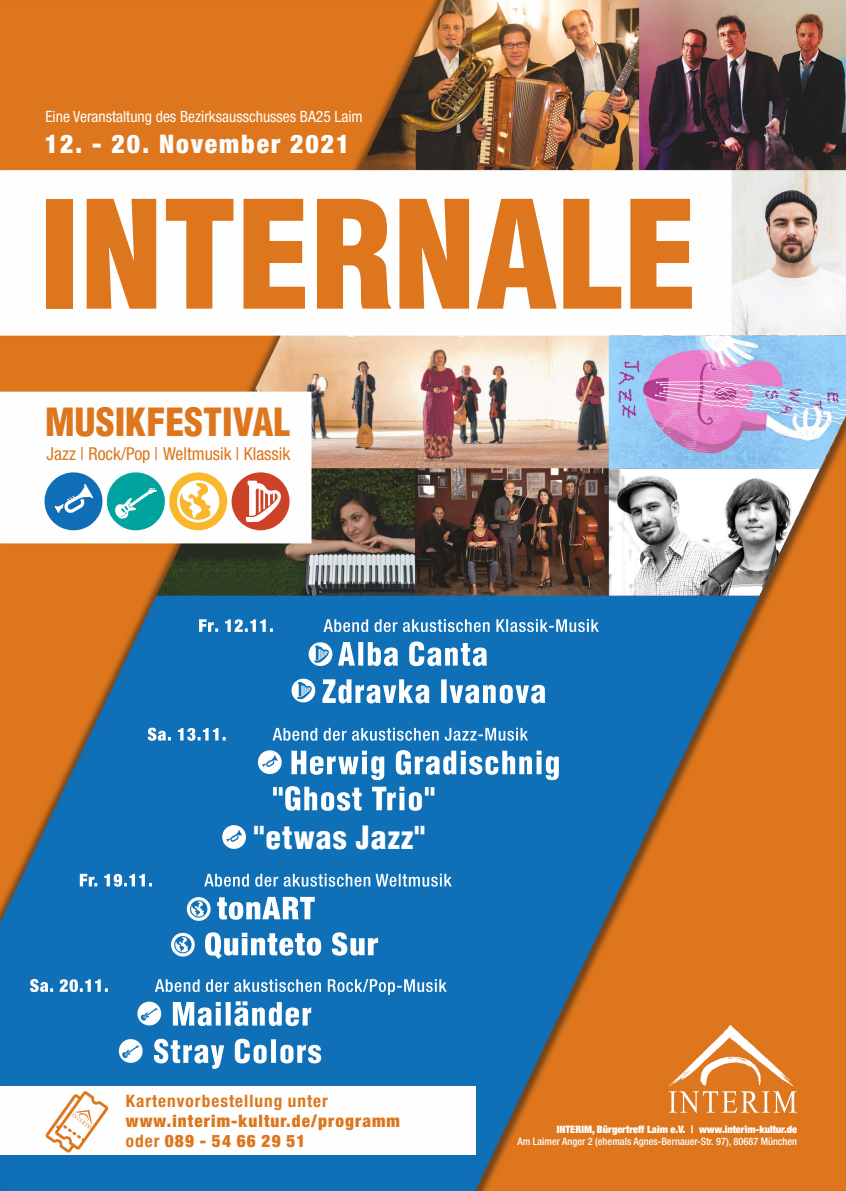
<style>
.page{position:relative;width:846px;height:1191px;background:#fff}
.page>*{position:absolute;margin:0;border:0;box-sizing:border-box;transform-origin:0 0}
.t1{font:900 condensed 146.37px "Helvetica";color:#dd761c}
.t2{font:900 condensed 37.94px "Helvetica";color:#dd761c}
.t3{font:900 condensed 31.32px "Helvetica";letter-spacing:.035em;color:#fefefe}
.t4{font:900 condensed 25.65px "Helvetica Neue";letter-spacing:.08em;color:#fefefe}
.t5{font:condensed 17.81px "Helvetica Neue";color:#dd761c}
.t6{font:900 condensed 17.22px/19.6px "Helvetica Neue";letter-spacing:.065em;color:#dd761c}
.t7{font:700 condensed 17.22px "Helvetica Neue";letter-spacing:.06em;color:#dd761c}
.t8{font:condensed 15.61px "Helvetica Neue";color:#fefefe}
.t9{font:500 condensed 10.25px "Helvetica Neue";color:#fefefe}
.t10{font:900 expanded 10.25px "Helvetica Neue";color:#fefefe}
.s1{font-weight:700}
</style>
<div class="page">
<img style="left:0;top:0;width:845px;height:1191px">
<svg style="left:668px;top:1025px;width:128px;height:88px;background:#e49049"></svg>
<div style="left:0;top:1086px;width:475px;height:68px;background:#fefefe"></div>
<div style="left:231px;top:472px;width:58px;height:58px;background:#cd4227;border-radius:50%"></div>
<svg style="left:40px;top:468px;width:191px;height:66px"></svg>
<svg style="left:246px;top:480px;width:37px;height:42px"></svg>
<svg style="left:45px;top:1091px;width:63px;height:61px"></svg>
<img style="left:608px;top:468px;width:211px;height:127px">
<svg style="left:80px;top:619px;width:518px;height:267px;background:#2c78ae"></svg>
<svg style="left:30px;top:873px;width:421px;height:195px;background:#237cbd"></svg>
<svg style="left:253px;top:1039px;width:68px;height:24px"></svg>
<svg style="left:205px;top:679px;width:353px;height:280px;background:#2b80bf"></svg>
<svg style="left:273px;top:786px;width:161px;height:25px"></svg>
<svg style="left:185px;top:895px;width:27px;height:27px"></svg>
<svg style="left:169px;top:931px;width:27px;height:27px"></svg>
<svg style="left:136px;top:1000px;width:27px;height:27px"></svg>
<svg style="left:117px;top:1037px;width:27px;height:27px"></svg>
<svg style="left:308px;top:642px;width:24px;height:24px"></svg>
<svg style="left:291px;top:678px;width:24px;height:24px"></svg>
<svg style="left:256px;top:748px;width:27px;height:27px"></svg>
<svg style="left:220px;top:823px;width:27px;height:27px"></svg>
<img style="left:608px;top:336px;width:237px;height:132px">
<h3 class="t8" style="left:45px;top:110px;width:319px">Eine Veranstaltung des Bezirksausschusses BA25 Laim</h3>
<h3 class="t4" style="left:45px;top:133px;width:306px">12. - 20. November 2021</h3>
<h1 class="t1" style="left:39px;top:199px;width:660px">INTERNALE</h1>
<h2 class="t2" style="left:45px;top:408px;width:247px">MUSIKFESTIVAL</h2>
<h3 class="t5" style="left:47px;top:446px;width:245px">Jazz | Rock/Pop | Weltmusik | Klassik</h3>
<h3 class="t3" style="left:254px;top:825px;width:173px">"etwas Jazz"</h3>
<h3 class="t7" style="left:126px;top:1094px;width:203px">Kartenvorbestellung unter</h3>
<h3 class="t6" style="left:126px;top:1112px;width:276px">www.interim-kultur.de/programm <span class="s1">oder</span> 089 - 54 66 29 51</h3>
<p class="t10" style="left:556px;top:1125px;width:242px">INTERIM, Bürgertreff Laim e.V. | www.interim-kultur.de</p>
<p class="t9" style="left:517px;top:1136px;width:281px">Am Laimer Anger 2 (ehemals Agnes-Bernauer-Str. 97), 80687 München</p>
</div>
